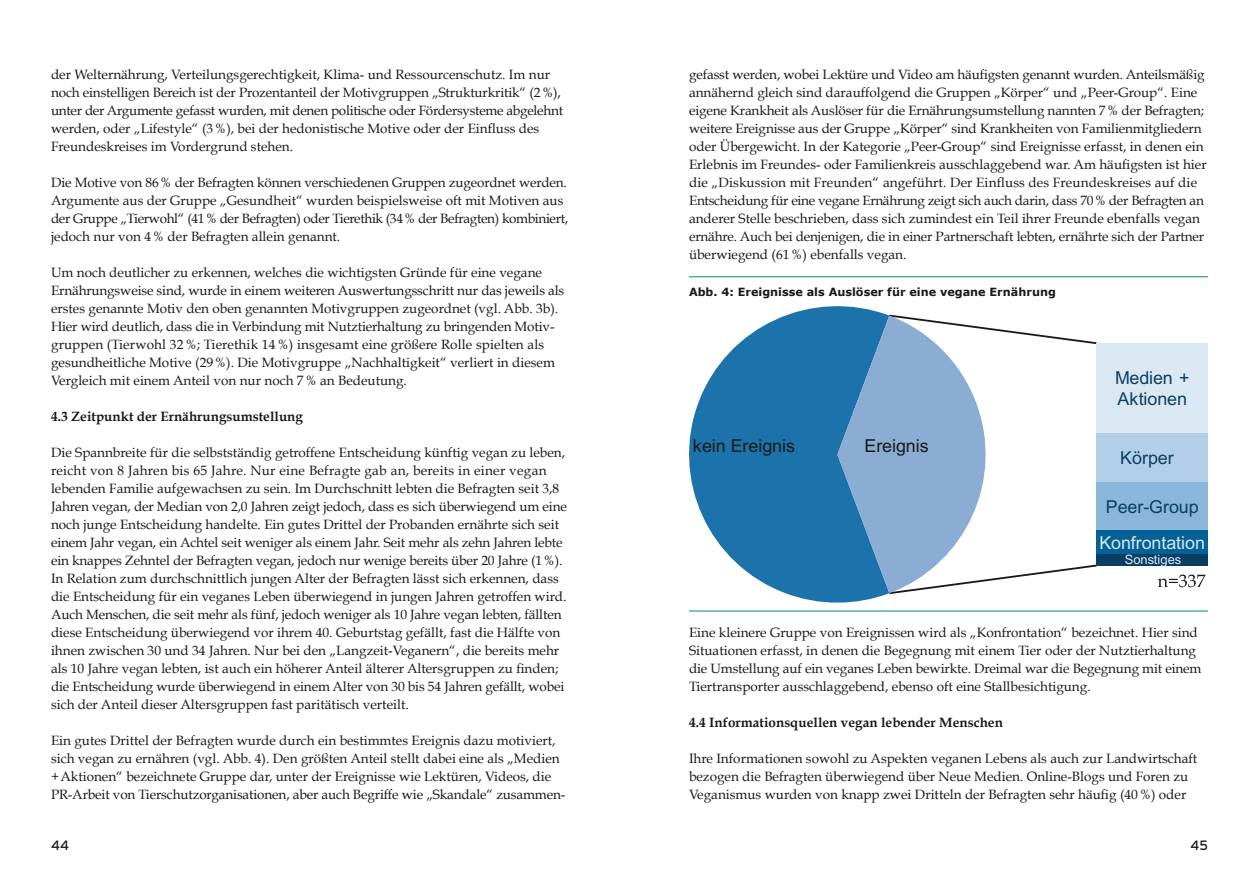
<style>
.page{position:relative;width:1259px;height:893px;background:#fff}
.page>*{position:absolute;margin:0;border:0;box-sizing:border-box;transform-origin:0 0}
.t1{font:17.85px/20.5px "Arial";color:#0a3e62}
.t2{font:17.85px "Arial";color:#1a1918}
.t3{font:17.85px "Arial";letter-spacing:-.005em;color:#dae8f3}
.t4{font:13.5px/18px "Book Antiqua";color:#1a1918}
.t5{font:700 13.5px "Book Antiqua";color:#1a1918}
.t6{font:13.5px "Interstate";color:#1a1918}
.t7{font:12.9px "Arial";letter-spacing:-.005em;color:#dae8f3}
.t8{font:700 11.25px "Verdana";color:#1a1918}
</style>
<div class="page">
<svg style="left:889px;top:315px;width:207px;height:29px"></svg>
<svg style="left:889px;top:565px;width:207px;height:29px"></svg>
<svg style="left:689px;top:306px;width:200px;height:297px;fill:#1c73ab"></svg>
<div style="left:1096px;top:343px;width:112px;height:90px;background:#dae8f3"></div>
<div style="left:1096px;top:433px;width:112px;height:49px;background:#b3cfe7"></div>
<div style="left:1096px;top:482px;width:112px;height:49px;background:#8ab6db"></div>
<div style="left:1096px;top:531px;width:112px;height:23px;background:#046196"></div>
<div style="left:1096px;top:554px;width:112px;height:11px;background:#0a3e62"></div>
<svg style="left:837px;top:316px;width:168px;height:277px;fill:#8bacd3"></svg>
<svg style="left:1157px;top:574px;width:48px;height:13px"></svg>
<hr style="left:689px;top:276px;width:519px;height:1px;background:#008f59">
<hr style="left:689px;top:611px;width:519px;height:1px;background:#008f59">
<p class="t4" style="left:51px;top:65px;width:513px">der Welternährung, Verteilungsgerechtigkeit, Klima- und Ressourcenschutz. Im nur noch einstelligen Bereich ist der Prozentanteil der Motivgruppen „Strukturkritik“ (2%), unter der Argumente gefasst wurden, mit denen politische oder Fördersysteme abgelehnt werden, oder „Lifestyle“ (3%), bei der hedonistische Motive oder der Einfluss des Freundeskreises im Vordergrund stehen.</p>
<p class="t4" style="left:51px;top:173px;width:518px">Die Motive von 86% der Befragten können verschiedenen Gruppen zugeordnet werden.<br>Argumente aus der Gruppe „Gesundheit“ wurden beispielsweise oft mit Motiven aus der Gruppe „Tierwohl“ (41% der Befragten) oder Tierethik (34% der Befragten) kombiniert, jedoch nur von 4% der Befragten allein genannt.</p>
<p class="t4" style="left:51px;top:263px;width:515px">Um noch deutlicher zu erkennen, welches die wichtigsten Gründe für eine vegane Ernährungsweise sind, wurde in einem weiteren Auswertungsschritt nur das jeweils als erstes genannte Motiv den oben genannten Motivgruppen zugeordnet (vgl. Abb. 3b).<br>Hier wird deutlich, dass die in Verbindung mit Nutztierhaltung zu bringenden Motiv&shy;gruppen (Tierwohl 32 %; Tierethik 14 %) insgesamt eine größere Rolle spielten als gesundheitliche Motive (29%). Die Motivgruppe „Nachhaltigkeit“ verliert in diesem Vergleich mit einem Anteil von nur noch 7% an Bedeutung.</p>
<p class="t5" style="left:51px;top:408px;width:253px">4.3 Zeitpunkt der Ernährungsumstellung</p>
<p class="t4" style="left:51px;top:443px;width:517px">Die Spannbreite für die selbstständig getroffene Entscheidung künftig vegan zu leben, reicht von 8 Jahren bis 65 Jahre. Nur eine Befragte gab an, bereits in einer vegan lebenden Familie aufgewachsen zu sein. Im Durchschnitt lebten die Befragten seit 3,8<br>Jahren vegan, der Median von 2,0 Jahren zeigt jedoch, dass es sich überwiegend um eine noch junge Entscheidung handelte. Ein gutes Drittel der Probanden ernährte sich seit einem Jahr vegan, ein Achtel seit weniger als einem Jahr. Seit mehr als zehn Jahren lebte ein knappes Zehntel der Befragten vegan, jedoch nur wenige bereits über 20 Jahre (1%).<br>In Relation zum durchschnittlich jungen Alter der Befragten lässt sich erkennen, dass die Entscheidung für ein veganes Leben überwiegend in jungen Jahren getroffen wird.<br>Auch Menschen, die seit mehr als fünf, jedoch weniger als 10 Jahre vegan lebten, fällten diese Entscheidung überwiegend vor ihrem 40. Geburtstag gefällt, fast die Hälfte von ihnen zwischen 30 und 34 Jahren. Nur bei den „Langzeit-Veganern“, die bereits mehr als 10 Jahre vegan lebten, ist auch ein höherer Anteil älterer Altersgruppen zu finden; die Entscheidung wurde überwiegend in einem Alter von 30 bis 54 Jahren gefällt, wobei sich der Anteil dieser Altersgruppen fast paritätisch verteilt.</p>
<p class="t4" style="left:51px;top:731px;width:516px">Ein gutes Drittel der Befragten wurde durch ein bestimmtes Ereignis dazu motiviert, sich vegan zu ernähren (vgl. Abb. 4). Den größten Anteil stellt dabei eine als „Medien +Aktionen“ bezeichnete Gruppe dar, unter der Ereignisse wie Lektüren, Videos, die PR-Arbeit von Tierschutzorganisationen, aber auch Begriffe wie „Skandale“ zusammen-</p>
<p class="t4" style="left:689px;top:65px;width:519px">gefasst werden, wobei Lektüre und Video am häufigsten genannt wurden. Anteilsmäßig annähernd gleich sind darauffolgend die Gruppen „Körper“ und „Peer-Group“. Eine eigene Krankheit als Auslöser für die Ernährungsumstellung nannten 7% der Befragten; weitere Ereignisse aus der Gruppe „Körper“ sind Krankheiten von Familienmitgliedern oder Übergewicht. In der Kategorie „Peer-Group“ sind Ereignisse erfasst, in denen ein Erlebnis im Freundes- oder Familienkreis ausschlaggebend war. Am häufigsten ist hier die „Diskussion mit Freunden“ angeführt. Der Einfluss des Freundeskreises auf die Entscheidung für eine vegane Ernährung zeigt sich auch darin, dass 70% der Befragten an anderer Stelle beschrieben, dass sich zumindest ein Teil ihrer Freunde ebenfalls vegan ernähre. Auch bei denjenigen, die in einer Partnerschaft lebten, ernährte sich der Partner überwiegend (61%) ebenfalls vegan.</p>
<p class="t8" style="left:689px;top:284px;width:368px">Abb. 4: Ereignisse als Auslöser für eine vegane Ernährung</p>
<h1 class="t2" style="left:693px;top:435px;width:104px">kein Ereignis</h1>
<h1 class="t2" style="left:864px;top:436px;width:66px">Ereignis</h1>
<h1 class="t1" style="left:1115px;top:367px;width:76px">Medien +<br>Aktionen</h1>
<h1 class="t1" style="left:1120px;top:447px;width:55px">Körper</h1>
<h1 class="t1" style="left:1106px;top:496px;width:94px">Peer-Group</h1>
<h1 class="t3" style="left:1099px;top:532px;width:107px">Konfrontation</h1>
<p class="t7" style="left:1125px;top:552px;width:58px">Sonstiges</p>
<p class="t4" style="left:689px;top:623px;width:514px">Eine kleinere Gruppe von Ereignissen wird als „Konfrontation“ bezeichnet. Hier sind Situationen erfasst, in denen die Begegnung mit einem Tier oder der Nutztierhaltung die Umstellung auf ein veganes Leben bewirkte. Dreimal war die Begegnung mit einem Tiertransporter ausschlaggebend, ebenso oft eine Stallbesichtigung.</p>
<p class="t5" style="left:689px;top:714px;width:315px">4.4 Informationsquellen vegan lebender Menschen</p>
<p class="t4" style="left:689px;top:749px;width:510px">Ihre Informationen sowohl zu Aspekten veganen Lebens als auch zur Landwirtschaft bezogen die Befragten überwiegend über Neue Medien. Online-Blogs und Foren zu<br>Veganismus wurden von knapp zwei Dritteln der Befragten sehr häufig (40%) oder</p>
<p class="t6" style="left:51px;top:838px;width:20px">44</p>
<p class="t6" style="left:1190px;top:838px;width:19px">45</p>
</div>
